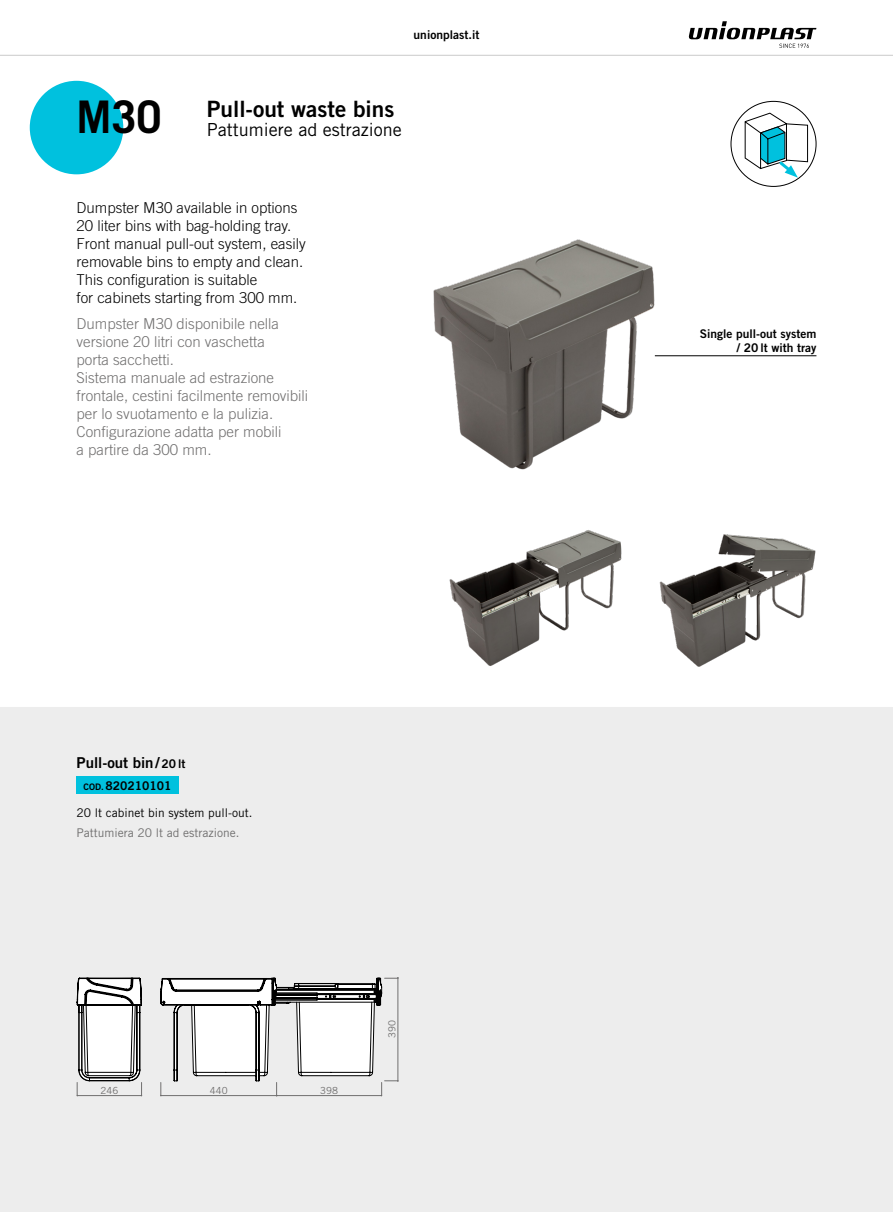
<style>
.page{position:relative;width:893px;height:1212px;background:#fff}
.page>*{position:absolute;margin:0;border:0;box-sizing:border-box;transform-origin:0 0}
.t1{font:700 45px "Trade Gothic LT Std";color:#000}
.t2{font:22.5px "Trade Gothic LT Std Bd 2";color:#000}
.t3{font:18px "Trade Gothic LT Std";color:#000}
.t4{font:300 15px/18px "Trade Gothic LT Std";color:#706f6f}
.t5{font:300 15px/18px "Trade Gothic LT Std";color:#000}
.t6{font:15px "Trade Gothic LT Std Bd 2";color:#000}
.t7{font:12px/13.5px "Trade Gothic LT Std Bd 2";color:#000;text-align:right}
.t8{font:12px "Trade Gothic LT Std";color:#000}
.t9{font:12px "Trade Gothic LT Std";color:#706f6f}
.t10{font:9.75px "Trade Gothic LT Std";color:#706f6f}
.s1{font-size:12px}
.s2{font-size:9px}
</style>
<div class="page">
<div style="left:0;top:707px;width:893px;height:505px;background:#ededed"></div>
<img style="left:433px;top:239px;width:244px;height:231px">
<img style="left:449px;top:530px;width:173px;height:136px">
<img style="left:659px;top:534px;width:157px;height:133px">
<svg style="left:744px;top:113px;width:64px;height:65px"></svg>
<div style="left:30px;top:81px;width:93px;height:93px;background:#00c1de;border-radius:50%"></div>
<div style="left:77px;top:777px;width:102px;height:17px;background:#00c1de"></div>
<hr style="left:655px;top:355px;width:161px;height:1px;background:#000">
<svg style="left:77px;top:960px;width:65px;height:136px"></svg>
<svg style="left:160px;top:977px;width:239px;height:119px"></svg>
<svg style="left:688px;top:21px;width:128px;height:27px"></svg>
<hr style="left:0;top:55px;width:893px;height:1px;background:#9d9d9c">
<h1 class="t1" style="left:77px;top:90px;width:87px">M30</h1>
<p class="t7" style="left:414px;top:28px;width:67px">unionplast.it</p>
<h2 class="t2" style="left:207px;top:95px;width:189px">Pull-out waste bins</h2>
<p class="t3" style="left:207px;top:119px;width:196px">Pattumiere ad estrazione</p>
<p class="t5" style="left:77px;top:198px;width:231px">Dumpster M30 available in options 20 liter bins with bag-holding tray.<br>Front manual pull-out system, easily removable bins to empty and clean.<br>This configuration is suitable<br>for cabinets starting from 300 mm.</p>
<p class="t4" style="left:77px;top:315px;width:233px">Dumpster M30 disponibile nella versione 20 litri con vaschetta<br>porta sacchetti.<br>Sistema manuale ad estrazione frontale, cestini facilmente removibili per lo svuotamento e la pulizia.<br>Configurazione adatta per mobili<br>a partire da 300 mm.</p>
<p class="t6" style="left:77px;top:754px;width:110px">Pull-out bin/ <span class="s1">20 lt</span></p>
<p class="t7" style="left:84px;top:778px;width:90px"><span class="s2">COD.</span> 820210101</p>
<p class="t8" style="left:77px;top:805px;width:177px">20 lt cabinet bin system pull-out.</p>
<p class="t9" style="left:77px;top:825px;width:164px">Pattumiera 20 lt ad estrazione.</p>
<p class="t10" style="left:100px;top:1084px;width:19px">246</p>
<p class="t10" style="left:210px;top:1084px;width:19px">440</p>
<p class="t10" style="left:320px;top:1084px;width:19px">398</p>
<p class="t10" style="left:386px;top:1038px;width:19px;rotate:-90deg">390</p>
<p class="t7" style="left:700px;top:327px;width:118px">Single pull-out system / 20 lt with tray</p>
</div>
